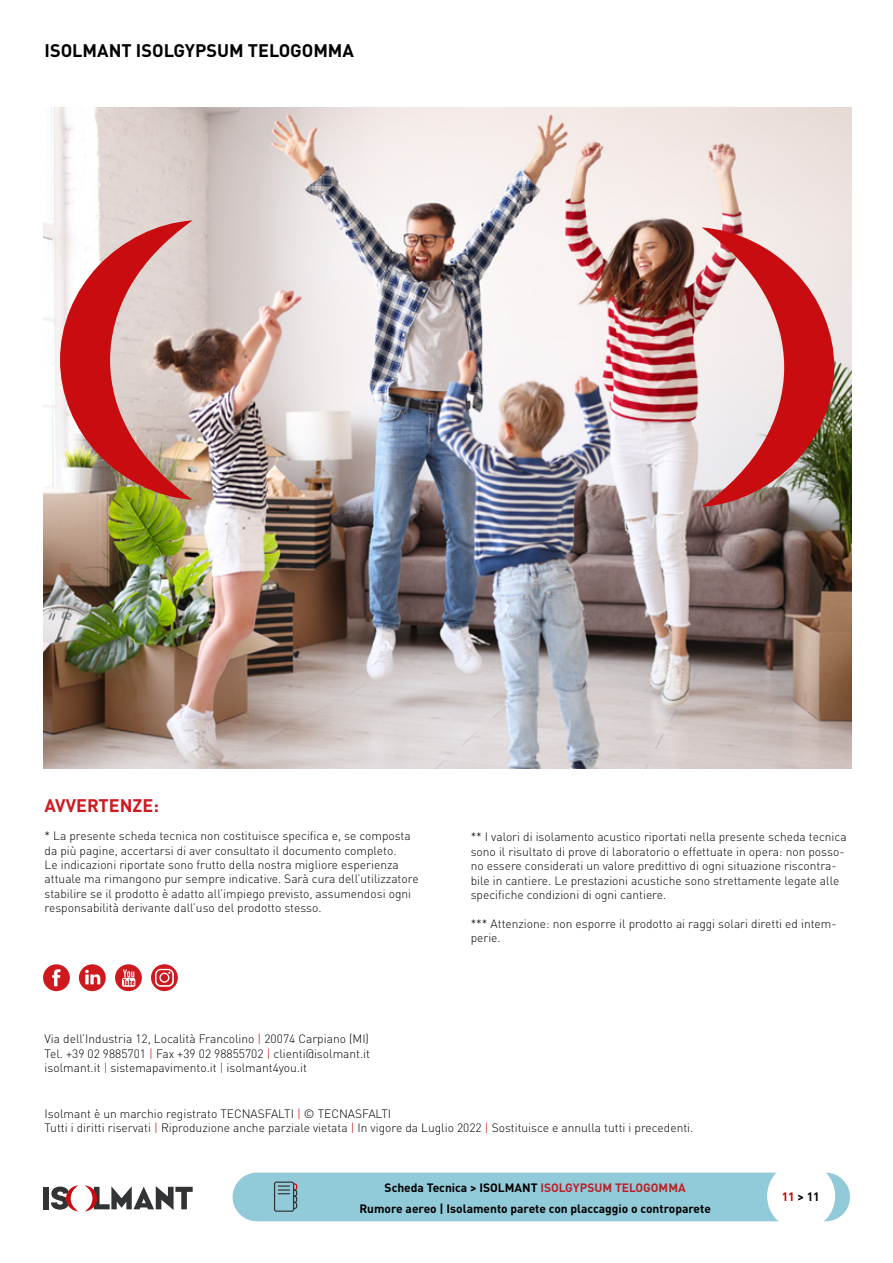
<style>
.page{position:relative;width:893px;height:1263px;background:#fff}
.page>*{position:absolute;margin:0;border:0;box-sizing:border-box;transform-origin:0 0}
.t1{font:700 18px "DIN Pro";color:#000}
.t2{font:700 18px "DIN Pro";color:#cd191f}
.t3{font:300 12px/14.4px "DIN Pro";color:#000}
.t4{font:700 12px "DIN Pro";color:#000}
.s1{color:#c00000}
.s2{color:#ba2229}
</style>
<div class="page">
<img style="left:43px;top:108px;width:808px;height:661px">
<svg style="left:60px;top:220px;width:133px;height:280px;background:#cf8983"></svg>
<svg style="left:702px;top:227px;width:132px;height:280px;background:#d48f8e"></svg>
<svg style="left:43px;top:964px;width:27px;height:27px"></svg>
<svg style="left:79px;top:964px;width:27px;height:27px"></svg>
<svg style="left:115px;top:964px;width:27px;height:27px"></svg>
<svg style="left:151px;top:964px;width:27px;height:27px"></svg>
<div style="left:161px;top:974px;width:7px;height:7px;background:#ce191f;border-radius:50%"></div>
<div style="left:43px;top:1187px;width:5px;height:22px;background:#323335"></div>
<svg style="left:85px;top:1185px;width:108px;height:26px"></svg>
<svg style="left:51px;top:1185px;width:27px;height:26px"></svg>
<div style="left:233px;top:1172px;width:617px;height:49px;background:#91cad8;border-radius:24px"></div>
<svg style="left:274px;top:1181px;width:23px;height:31px"></svg>
<div style="left:767px;top:1162px;width:68px;height:68px;background:#fff;border-radius:50%"></div>
<h1 class="t1" style="left:45px;top:35px;width:311px">ISOLMANT ISOLGYPSUM TELOGOMMA</h1>
<h1 class="t2" style="left:45px;top:790px;width:116px">AVVERTENZE:</h1>
<p class="t3" style="left:45px;top:828px;width:376px">* La presente scheda tecnica non costituisce specifica e, se composta da più pagine, accertarsi di aver consultato il documento completo.<br>Le indicazioni riportate sono frutto della nostra migliore esperienza attuale ma rimangono pur sempre indicative. Sarà cura dell’utilizzatore stabilire se il prodotto è adatto all’impiego previsto, assumendosi ogni responsabilità derivante dall’uso del prodotto stesso.</p>
<p class="t3" style="left:471px;top:829px;width:378px">** I valori di isolamento acustico riportati nella presente scheda tecnica sono il risultato di prove di laboratorio o effettuate in opera: non posso&shy;no essere considerati un valore predittivo di ogni situazione riscontra&shy;bile in cantiere. Le prestazioni acustiche sono strettamente legate alle specifiche condizioni di ogni cantiere.</p>
<p class="t3" style="left:471px;top:915px;width:367px">*** Attenzione: non esporre il prodotto ai raggi solari diretti ed intem&shy;perie.</p>
<p class="t3" style="left:45px;top:1030px;width:327px;text-align:justify">Via dell’Industria 12, Località Francolino <span class="s1">|</span> 20074 Carpiano (MI)<br>Tel. +39 02 9885701 <span class="s1">|</span> Fax +39 02 98855702 <span class="s1">|</span> clienti@isolmant.it isolmant.it <span class="s1">|</span> sistemapavimento.it <span class="s1">|</span> isolmant4you.it</p>
<p class="t3" style="left:45px;top:1105px;width:650px">Isolmant è un marchio registrato TECNASFALTI <span class="s1">|</span> © TECNASFALTI<br>Tutti i diritti riservati <span class="s1">|</span> Riproduzione anche parziale vietata <span class="s1">|</span> In vigore da Luglio 2022 <span class="s1">|</span> Sostituisce e annulla tutti i precedenti.</p>
<p class="t4" style="left:385px;top:1178px;width:303px">Scheda Tecnica &gt; ISOLMANT <span class="s2">ISOLGYPSUM TELOGOMMA</span></p>
<p class="t4" style="left:359px;top:1198px;width:353px">Rumore aereo | Isolamento parete con placcaggio o controparete</p>
<p class="t4" style="left:782px;top:1186px;width:40px"><span class="s1">11</span> &gt; 11</p>
</div>
